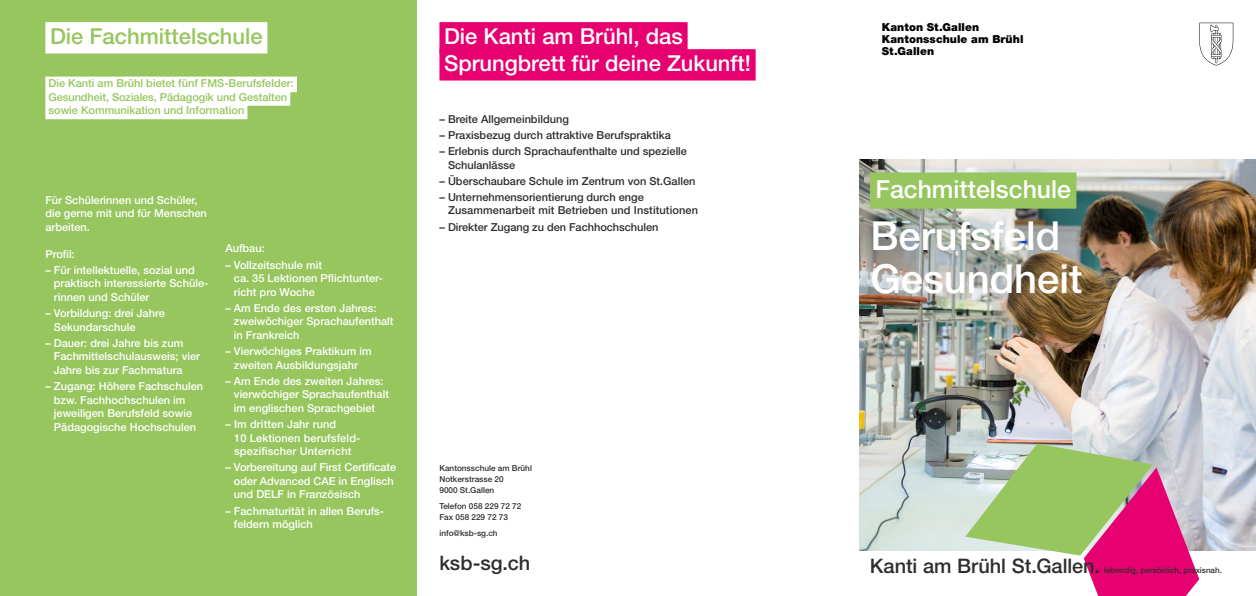
<style>
.page{position:relative;width:1256px;height:596px;background:#fff}
.page>*{position:absolute;margin:0;border:0;box-sizing:border-box;transform-origin:0 0}
.t1{font:500 40px/43px "Helvetica Neue LT Std";color:#fff}
.t2{font:500 24.9px "Helvetica Neue LT Std";color:#fff}
.t3{font:500 22px/27px "Helvetica Neue LT Std";color:#fff}
.t4{font:500 22px "Helvetica Neue LT Std";color:#96c65d}
.t5{font:500 20px "Helvetica Neue LT Std";color:#2e2f2d}
.t6{font:500 11px/13.5px "Helvetica Neue LT Std";color:#fff}
.t7{font:500 11px/13.5px "Helvetica Neue LT Std";color:#2e2f2d}
.t8{font:500 11px/13.5px "Helvetica Neue LT Std";color:#96c65d}
.t9{font:900 11px/12.1px "Helvetica Neue LT Std";letter-spacing:.01em;color:#000}
.t10{font:500 8.2px/10.8px "Helvetica Neue LT Std";color:#2e2f2d}
.t11{font:500 8px "Helvetica Neue LT Std";color:#2e2f2d}
</style>
<div class="page">
<div style="left:0;top:0;width:417px;height:595px;background:#96c65d"></div>
<img style="left:859px;top:159px;width:397px;height:391px">
<svg style="left:1199px;top:23px;width:34px;height:43px"></svg>
<div style="left:870px;top:172px;width:206px;height:36px;background:#96c65d"></div>
<svg style="left:965px;top:443px;width:234px;height:152px"></svg>
<div style="left:45px;top:22px;width:222px;height:31px;background:#fff"></div>
<div style="left:45px;top:77px;width:252px;height:15px;background:#fff"></div>
<div style="left:45px;top:90px;width:245px;height:16px;background:#fff"></div>
<div style="left:45px;top:104px;width:202px;height:15px;background:#fff"></div>
<div style="left:439px;top:22px;width:248px;height:31px;background:#e60070"></div>
<div style="left:439px;top:49px;width:316px;height:31px;background:#e60070"></div>
<h3 class="t4" style="left:50px;top:23px;width:214px">Die Fachmittelschule</h3>
<p class="t8" style="left:48px;top:77px;width:247px">Die Kanti am Brühl bietet fünf FMS-Berufsfelder:<br>Gesundheit, Soziales, Pädagogik und Gestalten sowie Kommunikation und Information</p>
<p class="t6" style="left:45px;top:193px;width:163px">Für Schülerinnen und Schüler, die gerne mit und für Menschen arbeiten.</p>
<p class="t6" style="left:45px;top:247px;width:31px">Profil:</p>
<p class="t6" style="left:54px;top:263px;width:156px;text-indent:-9px">– Für intellektuelle, sozial und praktisch interessierte Schüle&shy;rinnen und Schüler</p>
<p class="t6" style="left:54px;top:306px;width:112px;text-indent:-9px">– Vorbildung: drei Jahre<br>Sekundarschule</p>
<p class="t6" style="left:54px;top:336px;width:148px;text-indent:-9px">– Dauer: drei Jahre bis zum<br>Fachmittelschulausweis; vier<br>Jahre bis zur Fachmatura</p>
<p class="t6" style="left:54px;top:379px;width:151px;text-indent:-9px">– Zugang: Höhere Fachschulen bzw. Fachhochschulen im jeweiligen Berufsfeld sowie<br>Pädagogische Hochschulen</p>
<p class="t6" style="left:225px;top:241px;width:41px">Aufbau:</p>
<p class="t6" style="left:234px;top:257px;width:150px;text-indent:-9px">– Vollzeitschule mit<br>ca. 35 Lektionen Pflichtunter&shy;richt pro Woche</p>
<p class="t6" style="left:234px;top:301px;width:161px;text-indent:-9px">– Am Ende des ersten Jahres: zweiwöchiger Sprachaufenthalt in Frankreich</p>
<p class="t6" style="left:225px;top:344px;width:148px;text-align:center">– Vierwöchiges Praktikum im zweiten Ausbildungsjahr</p>
<p class="t6" style="left:234px;top:374px;width:157px;text-indent:-9px">– Am Ende des zweiten Jahres: vierwöchiger Sprachaufenthalt im englischen Sprachgebiet</p>
<p class="t6" style="left:234px;top:417px;width:127px;text-indent:-9px">– Im dritten Jahr rund<br>10 Lektionen berufsfeld&shy;spezifischer Unterricht</p>
<p class="t6" style="left:234px;top:460px;width:164px;text-indent:-9px">– Vorbereitung auf First Certificate oder Advanced CAE in Englisch und DELF in Französisch</p>
<p class="t6" style="left:234px;top:503px;width:151px;text-indent:-9px">– Fachmaturität in allen Berufs&shy;feldern möglich</p>
<h3 class="t3" style="left:444px;top:23px;width:308px">Die Kanti am Brühl, das<br>Sprungbrett für deine Zukunft!</h3>
<p class="t7" style="left:439px;top:112px;width:131px">– Breite Allgemeinbildung</p>
<p class="t7" style="left:439px;top:128px;width:233px">– Praxisbezug durch attraktive Berufspraktika</p>
<p class="t7" style="left:448px;top:144px;width:241px;text-indent:-9px">– Erlebnis durch Sprachaufenthalte und spezielle<br>Schulanlässe</p>
<p class="t7" style="left:439px;top:174px;width:257px">– Überschaubare Schule im Zentrum von St.Gallen</p>
<p class="t7" style="left:448px;top:190px;width:251px;text-indent:-9px">– Unternehmensorientierung durch enge<br>Zusammenarbeit mit Betrieben und Institutionen</p>
<p class="t7" style="left:439px;top:220px;width:221px">– Direkter Zugang zu den Fachhochschulen</p>
<p class="t10" style="left:439px;top:462px;width:94px">Kantonsschule am Brühl<br>Notkerstrasse 20<br>9000 St.Gallen</p>
<p class="t10" style="left:439px;top:500px;width:83px">Telefon 058 229 72 72<br>Fax 058 229 72 73</p>
<p class="t10" style="left:439px;top:527px;width:60px">info@ksb-sg.ch</p>
<h3 class="t5" style="left:439px;top:551px;width:92px">ksb-sg.ch</h3>
<p class="t9" style="left:882px;top:21px;width:143px">Kanton St.Gallen<br>Kantonsschule am Brühl<br>St.Gallen</p>
<h2 class="t2" style="left:875px;top:174px;width:197px">Fachmittelschule</h2>
<h1 class="t1" style="left:870px;top:214px;width:213px">Berufsfeld<br>Gesundheit</h1>
<h3 class="t5" style="left:870px;top:553px;width:232px">Kanti am Brühl St.Gallen.</h3>
<p class="t11" style="left:1104px;top:565px;width:119px">lebendig, persönlich, praxisnah.</p>
</div>
